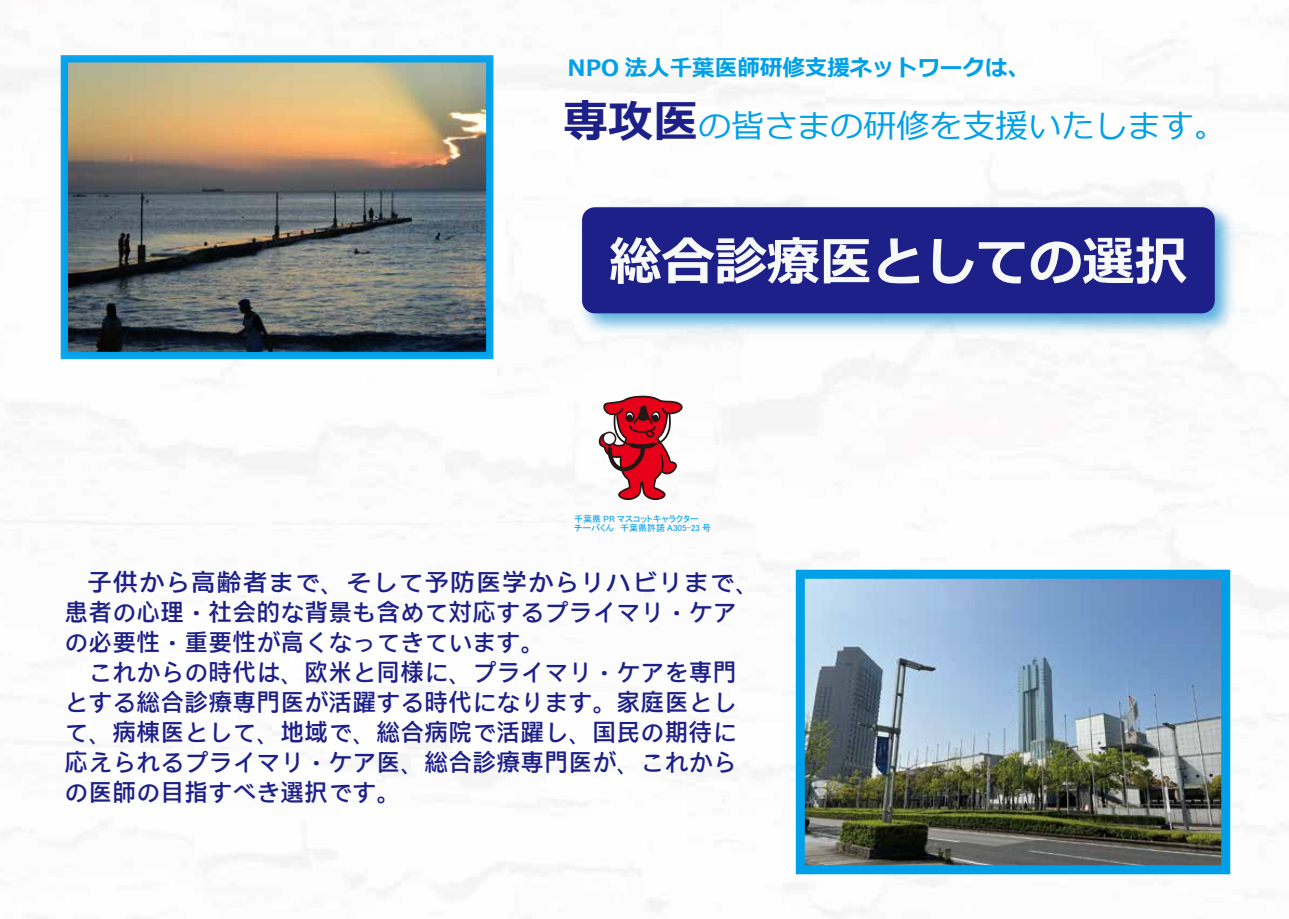
<style>
.page{position:relative;width:1289px;height:919px;background:#fff}
.page>*{position:absolute;margin:0;border:0;box-sizing:border-box;transform-origin:0 0}
.t1{font:700 52.5px "Meiryo";color:#f7f8f8}
.t2{font:33px "Meiryo";color:#00a0e9}
.t3{font:24px/30px "HP Simplified Jpan";color:#1d2088;scale:1.08 1}
.t4{font:700 22.5px "Meiryo";color:#00a0e9}
.t5{font:9px/9px "MS P Gothic";color:#00a0e9}
.s1{font-weight:700;font-size:45px;color:#1d2088}
</style>
<div class="page">
<img style="left:805px;top:579px;width:415px;height:285px">
<div style="left:795px;top:569px;width:435px;height:305px;border:9px solid #00a0e9"></div>
<img style="left:69px;top:63px;width:416px;height:288px">
<svg style="left:598px;top:395px;width:86px;height:106px"></svg>
<img style="left:571px;top:196px;width:671px;height:145px">
<div style="left:582px;top:207px;width:632px;height:106px;background:#1d2088;border-radius:13px"></div>
<p class="t4" style="left:567px;top:52px;width:464px">NPO 法人千葉医師研修支援ネットワークは、</p>
<h2 class="t2" style="left:563px;top:103px;width:665px"><span class="s1">専攻医</span>の皆さまの研修を支援いたします。</h2>
<h1 class="t1" style="left:609px;top:225px;width:579px">総合診療医としての選択</h1>
<p class="t5" style="left:574px;top:514px;width:138px">千葉県 PR マスコットキャラクター<br>チーバくん　千葉県許諾 A305-23 号</p>
<p class="t3" style="left:64px;top:568px;width:646px;text-indent:22px">子供から高齢者まで、そして予防医学からリハビリまで、患者の心理・社会的な背景も含めて対応するプライマリ・ケアの必要性・重要性が高くなってきています。<br>　これからの時代は、欧米と同様に、プライマリ・ケアを専門とする総合診療専門医が活躍する時代になります。家庭医として、病棟医として、地域で、総合病院で活躍し、国民の期待に応えられるプライマリ・ケア医、総合診療専門医が、これからの医師の目指すべき選択です。</p>
</div>
